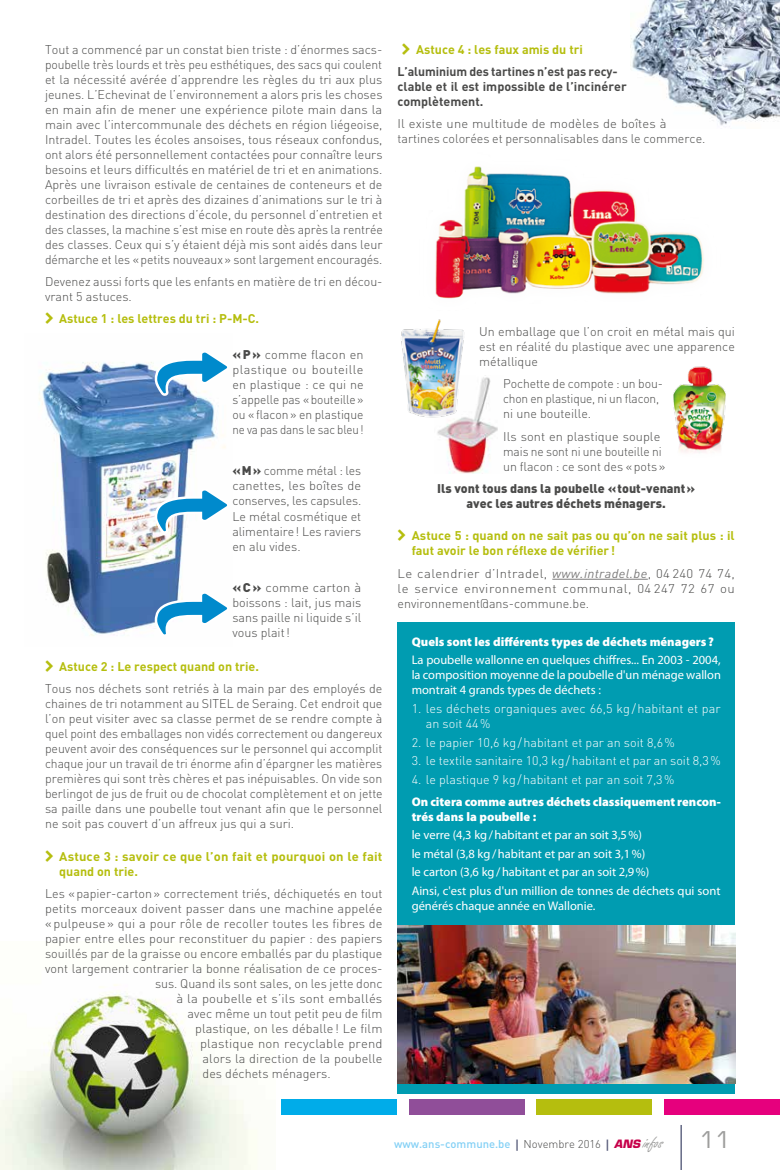
<style>
.page{position:relative;width:780px;height:1170px;background:#fff}
.page>*{position:absolute;margin:0;border:0;box-sizing:border-box;transform-origin:0 0}
.t1{font:22.5px "Eurostile LT Std";color:#9d9d9c}
.t2{font:300 12.5px/15px "DIN";color:#4a4a49;text-align:justify}
.t3{font:12.5px/18.5px "Myriad Pro";color:#fff;text-align:justify}
.t4{font:300 12.5px/15px "DIN";color:#fff}
.t5{font:700 12.5px/15px "DIN";color:#b5be0e}
.t6{font:300 12.5px/15px "DIN";color:#4a4a49;text-align:justify;scale:1.04 1}
.t7{font:300 12.5px/15px "DIN";color:#4a4a49;text-align:justify;scale:1.05 1}
.t8{font:900 12.5px/15px "Myriad Pro";color:#fff}
.t9{font:700 12.5px/15px "DIN";color:#4a4a49}
.t10{font:900 12.5px/15px "DIN";color:#4a4a49;text-align:center}
.t11{font:700 12.5px/15px "DIN";color:#b5be0e;scale:1.04 1}
.t12{font:500 11.25px "DIN";color:#83d0f5}
.s1{font-weight:900}
.s2{font-weight:400;font-style:italic;color:#7c7b7b}
.s3{font-family:"Eurostile LT Std";font-weight:700;color:#585c7a}
.s4{font-weight:300;color:#4a4a49}
.s5{font-family:"Eurostile LT Std";font-weight:700;font-style:italic;color:#c6014a}
.s6{font-family:"Freestyle Script";font-weight:400;font-size:17.5px;color:#9d9d9c}
</style>
<div class="page">
<div style="left:397px;top:622px;width:338px;height:471px;background:#009cb1"></div>
<hr style="left:680px;top:1124px;width:1px;height:45px;background:#464d6d">
<div style="left:536px;top:1098px;width:116px;height:16px;background:#b5be0e"></div>
<div style="left:409px;top:1098px;width:115px;height:16px;background:#904e99"></div>
<div style="left:281px;top:1098px;width:116px;height:16px;background:#00ace9"></div>
<div style="left:664px;top:1098px;width:116px;height:16px;background:#e6007d"></div>
<img style="left:0;top:984px;width:257px;height:185px">
<img style="left:437px;top:377px;width:61px;height:96px">
<img style="left:630px;top:0;width:150px;height:126px">
<hr style="left:552px;top:579px;width:95px;height:1px;background:#7c7b7b">
<img style="left:435px;top:166px;width:269px;height:133px">
<img style="left:39px;top:362px;width:187px;height:274px">
<svg style="left:153px;top:352px;width:75px;height:45px"></svg>
<svg style="left:153px;top:589px;width:75px;height:47px"></svg>
<svg style="left:153px;top:486px;width:75px;height:49px"></svg>
<img style="left:673px;top:366px;width:53px;height:87px">
<img style="left:401px;top:319px;width:67px;height:99px">
<img style="left:397px;top:925px;width:338px;height:157px">
<p class="t2" style="left:45px;top:42px;width:339px">Tout a commencé par un constat bien triste : d’énormes sacs&shy;poubelle très lourds et très peu esthétiques, des sacs qui coulent et la nécessité avérée d’apprendre les règles du tri aux plus jeunes. L’Echevinat de l’environnement a alors pris les choses en main afin de mener une expérience pilote main dans la main avec l’intercommunale des déchets en région liégeoise, Intradel. Toutes les écoles ansoises, tous réseaux confondus, ont alors été personnellement contactées pour connaître leurs besoins et leurs difficultés en matériel de tri et en animations.<br>Après une livraison estivale de centaines de conteneurs et de corbeilles de tri et après des dizaines d’animations sur le tri à destination des directions d’école, du personnel d’entretien et des classes, la machine s’est mise en route dès après la rentrée des classes. Ceux qui s’y étaient déjà mis sont aidés dans leur démarche et les «petits nouveaux» sont largement encouragés.</p>
<p class="t2" style="left:45px;top:274px;width:339px">Devenez aussi forts que les enfants en matière de tri en décou&shy;vrant 5 astuces.</p>
<p class="t5" style="left:59px;top:311px;width:201px">Astuce 1 : les lettres du tri : P-M-C.</p>
<p class="t2" style="left:232px;top:347px;width:133px"><span class="s1">«P»</span> comme flacon en plastique ou bouteille en plastique : ce qui ne s’appelle pas «bouteille» ou «flacon» en plastique ne va pas dans le sac bleu!</p>
<p class="t2" style="left:232px;top:463px;width:130px"><span class="s1">«M»</span> comme métal : les canettes, les boîtes de conserves, les capsules.<br>Le métal cosmétique et alimentaire! Les raviers en alu vides.</p>
<p class="t6" style="left:232px;top:579px;width:125px"><span class="s1">«C»</span> comme carton à boissons : lait, jus mais sans paille ni liquide s’il vous plait!</p>
<p class="t5" style="left:59px;top:658px;width:201px">Astuce 2 : Le respect quand on trie.</p>
<p class="t2" style="left:45px;top:681px;width:339px">Tous nos déchets sont retriés à la main par des employés de chaines de tri notamment au SITEL de Seraing. Cet endroit que l’on peut visiter avec sa classe permet de se rendre compte à quel point des emballages non vidés correctement ou dangereux peuvent avoir des conséquences sur le personnel qui accomplit chaque jour un travail de tri énorme afin d’épargner les matières premières qui sont très chères et pas inépuisables. On vide son berlingot de jus de fruit ou de chocolat complètement et on jette sa paille dans une poubelle tout venant afin que le personnel ne soit pas couvert d’un affreux jus qui a suri.</p>
<p class="t11" style="left:59px;top:848px;width:312px">Astuce 3 : savoir ce que l’on fait et pourquoi on le fait quand on trie.</p>
<p class="t2" style="left:45px;top:886px;width:339px">Les «papier-carton» correctement triés, déchiquetés en tout</p>
<p class="t2" style="left:45px;top:901px;width:339px">petits morceaux doivent passer dans une machine appelée</p>
<p class="t2" style="left:45px;top:916px;width:339px">« pulpeuse » qui a pour rôle de recoller toutes les fibres de</p>
<p class="t2" style="left:45px;top:931px;width:339px">papier entre elles pour reconstituer du papier : des papiers</p>
<p class="t2" style="left:45px;top:946px;width:339px">souillés par de la graisse ou encore emballés par du plastique</p>
<p class="t2" style="left:45px;top:961px;width:339px">vont largement contrarier la bonne réalisation de ce proces-</p>
<p class="t2" style="left:155px;top:976px;width:229px">sus. Quand ils sont sales, on les jette donc</p>
<p class="t6" style="left:176px;top:991px;width:199px">à la poubelle et s’ils sont emballés</p>
<p class="t2" style="left:188px;top:1006px;width:196px">avec même un tout petit peu de film</p>
<p class="t2" style="left:195px;top:1021px;width:189px">plastique, on les déballe ! Le film</p>
<p class="t6" style="left:200px;top:1036px;width:177px">plastique non recyclable prend</p>
<p class="t2" style="left:202px;top:1051px;width:181px">alors la direction de la poubelle</p>
<p class="t2" style="left:202px;top:1066px;width:129px">des déchets ménagers.</p>
<p class="t5" style="left:416px;top:41px;width:168px">Astuce 4 : les faux amis du tri</p>
<p class="t9" style="left:397px;top:63px;width:231px">L’aluminium des tartines n’est pas recy&shy;clable et il est impossible de l’incinérer complètement.</p>
<p class="t2" style="left:397px;top:116px;width:309px">Il existe une multitude de modèles de boîtes à tartines colorées et personnalisables dans le commerce.</p>
<p class="t2" style="left:479px;top:324px;width:257px">Un emballage que l’on croit en métal mais qui est en réalité du plastique avec une apparence métallique</p>
<p class="t2" style="left:503px;top:376px;width:161px;text-align:left">Pochette de compote : un bou&shy;chon en plastique, ni un flacon, ni une bouteille.</p>
<p class="t2" style="left:503px;top:428px;width:164px;text-align:left">Ils sont en plastique souple mais ne sont ni une bouteille ni un flacon : ce sont des «pots»</p>
<p class="t10" style="left:437px;top:480px;width:260px">Ils vont tous dans la poubelle «tout-venant» avec les autres déchets ménagers.</p>
<p class="t5" style="left:411px;top:528px;width:324px">Astuce 5 : quand on ne sait pas ou qu’on ne sait plus : il faut avoir le bon réflexe de vérifier !</p>
<p class="t7" style="left:397px;top:565px;width:323px">Le calendrier d’Intradel, <span class="s2">www.intradel.be</span>, 04 240 74 74, le service environnement communal, 04 247 72 67 ou environnement@ans-commune.be.</p>
<p class="t8" style="left:411px;top:633px;width:304px">Quels sont les différents types de déchets ménagers ?</p>
<p class="t3" style="left:411px;top:652px;width:311px;line-height:15px">La poubelle wallonne en quelques chiffres... En 2003 - 2004, la composition moyenne de la poubelle d'un ménage wallon montrait 4 grands types de déchets :</p>
<p class="t4" style="left:426px;top:700px;width:296px;text-indent:-14px">1. les déchets organiques avec 66,5 kg/habitant et par an soit 44%</p>
<p class="t4" style="left:411px;top:734px;width:265px">2. le papier 10,6 kg/habitant et par an soit 8,6%</p>
<p class="t4" style="left:411px;top:753px;width:310px">3. le textile sanitaire 10,3 kg/habitant et par an soit 8,3%</p>
<p class="t4" style="left:411px;top:771px;width:264px">4. le plastique 9 kg/habitant et par an soit 7,3%</p>
<p class="t8" style="left:411px;top:793px;width:310px">On citera comme autres déchets classiquement rencon&shy;trés dans la poubelle :</p>
<p class="t3" style="left:411px;top:825px;width:310px;text-align:left">le verre (4,3 kg/habitant et par an soit 3,5%)<br>le métal (3,8 kg/habitant et par an soit 3,1%)<br>le carton (3,6 kg/habitant et par an soit 2,9%)<br>Ainsi, c'est plus d'un million de tonnes de déchets qui sont</p>
<p class="t3" style="left:411px;top:896px;width:185px">générés chaque année en Wallonie.</p>
<p class="t12" style="left:394px;top:1136px;width:270px">www.ans-commune.be <span class="s3">|</span> <span class="s4">Novembre 2016</span> <span class="s3">|</span> <span class="s5">ANS</span> <span class="s6">infos</span></p>
<h1 class="t1" style="left:699px;top:1125px;width:33px">11</h1>
</div>
